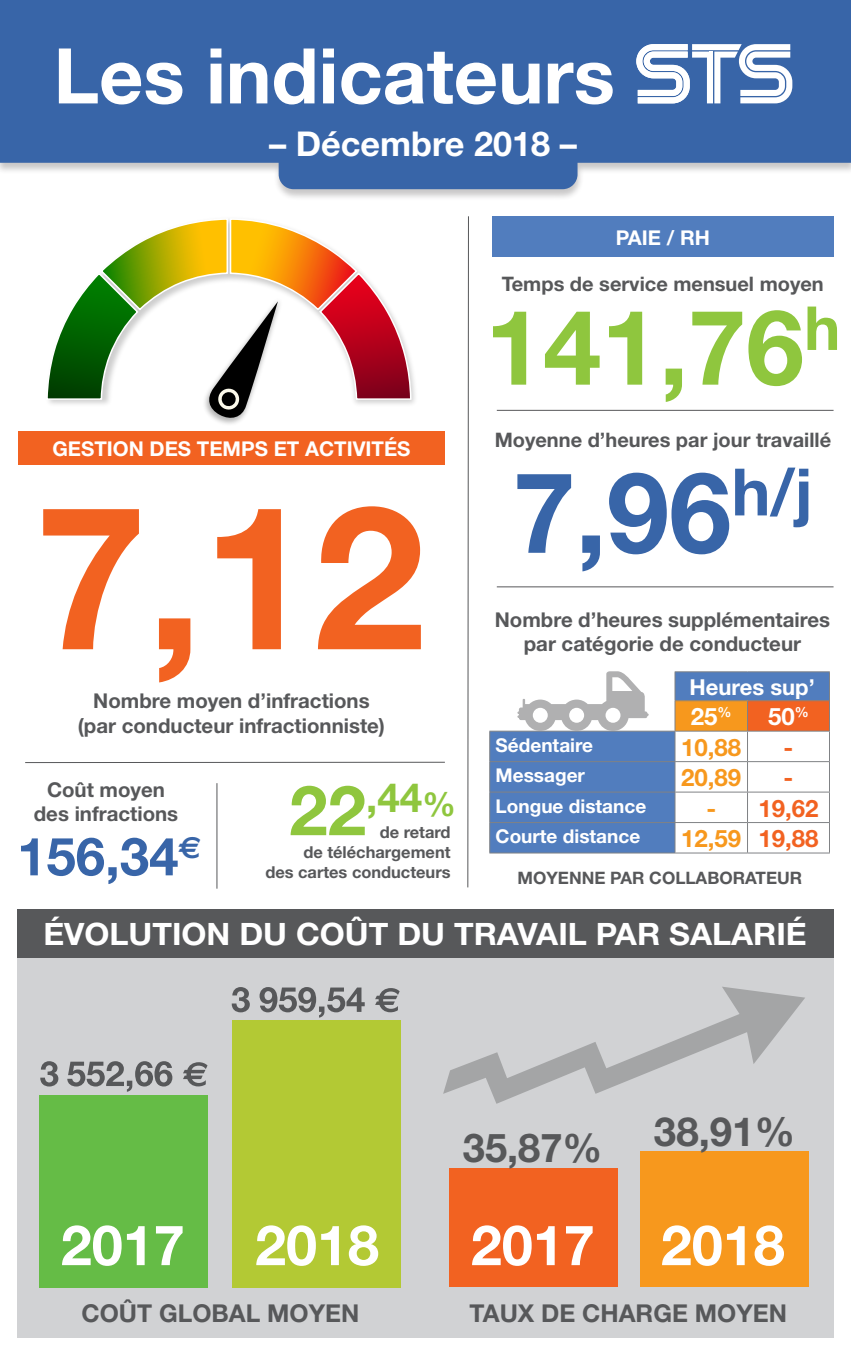
<style>
.page{position:relative;width:851px;height:1355px;background:#fff}
.page>*{position:absolute;margin:0;border:0;box-sizing:border-box;transform-origin:0 0}
.t1{font:700 200.2px "Helvetica Neue";color:#f26221}
.t2{font:700 112.2px "Helvetica Neue";color:#3865a8}
.t3{font:700 104.2px "Helvetica Neue";color:#8fc63e}
.t4{font:700 77px "Helvetica Neue";color:#fff}
.t5{font:700 55.6px "Helvetica Neue";color:#fff}
.t6{font:700 52.8px "Helvetica Neue";color:#3865a8}
.t7{font:700 40.4px "Helvetica Neue";color:#8fc63e}
.t8{font:700 40.2px "Helvetica Neue";color:#57585a}
.t9{font:700 39.8px "Helvetica Neue";color:#57585a}
.t10{font:700 34.2px "Helvetica Neue";color:#fff}
.t11{font:700 30.8px "Helvetica Neue";color:#fff;scale:1.04 1}
.t12{font:700 24.6px "Helvetica Neue";color:#57585a}
.t13{font:700 24px "Helvetica Neue";color:#f7981d}
.t14{font:700 24px "Helvetica Neue";color:#f26221}
.t15{font:700 24px "Helvetica Neue";color:#fff}
.t16{font:700 22px "Helvetica Neue";color:#fff}
.t17{font:700 20.4px/24.4px "Helvetica Neue";color:#57585a;text-align:center}
.t18{font:700 20.4px "Helvetica Neue";color:#fff}
.t19{font:700 20px "Helvetica Neue";color:#57585a}
.t20{font:700 19px "Helvetica Neue";color:#fff}
.t21{font:700 17.2px "Helvetica Neue";color:#57585a}
.t22{font:700 16.4px "Helvetica Neue";color:#57585a}
.s1{font-size:69.2px}
</style>
<div class="page">
<div style="left:0;top:0;width:850px;height:201px;background:#231f20;opacity:.25"></div>
<svg style="left:0;top:0;width:850px;height:189px;background:#4972af"></svg>
<svg style="left:636px;top:44px;width:156px;height:59px"></svg>
<div style="left:18px;top:431px;width:427px;height:34px;background:#f26221"></div>
<div style="left:492px;top:216px;width:341px;height:41px;background:#517dbe"></div>
<svg style="left:489px;top:672px;width:340px;height:181px;fill:#517dbe"></svg>
<div style="left:675px;top:701px;width:72px;height:30px;background:#f7981d"></div>
<div style="left:747px;top:701px;width:82px;height:30px;background:#f26221"></div>
<hr style="left:674px;top:671px;width:73px;height:1px;background:#808285">
<svg style="left:674px;top:672px;width:1px;height:28px"></svg>
<hr style="left:747px;top:671px;width:82px;height:1px;background:#808285">
<svg style="left:829px;top:672px;width:1px;height:28px"></svg>
<hr style="left:674px;top:700px;width:73px;height:1px;background:#808285">
<hr style="left:674px;top:701px;width:1px;height:30px;background:#808285">
<hr style="left:747px;top:700px;width:82px;height:1px;background:#808285">
<hr style="left:747px;top:701px;width:1px;height:30px;background:#808285">
<hr style="left:829px;top:701px;width:1px;height:30px;background:#808285">
<hr style="left:489px;top:731px;width:186px;height:1px;background:#808285">
<svg style="left:489px;top:732px;width:1px;height:29px"></svg>
<hr style="left:675px;top:731px;width:72px;height:1px;background:#808285">
<svg style="left:674px;top:732px;width:1px;height:29px"></svg>
<hr style="left:747px;top:731px;width:82px;height:1px;background:#808285">
<svg style="left:747px;top:732px;width:1px;height:29px"></svg>
<svg style="left:829px;top:732px;width:1px;height:29px"></svg>
<hr style="left:489px;top:761px;width:186px;height:1px;background:#808285">
<hr style="left:489px;top:762px;width:1px;height:30px;background:#808285">
<hr style="left:675px;top:761px;width:72px;height:1px;background:#808285">
<hr style="left:674px;top:762px;width:1px;height:30px;background:#808285">
<hr style="left:747px;top:761px;width:82px;height:1px;background:#808285">
<hr style="left:747px;top:762px;width:1px;height:30px;background:#808285">
<hr style="left:829px;top:762px;width:1px;height:30px;background:#808285">
<hr style="left:489px;top:792px;width:186px;height:1px;background:#808285">
<hr style="left:489px;top:792px;width:1px;height:30px;background:#808285">
<hr style="left:675px;top:792px;width:72px;height:1px;background:#808285">
<hr style="left:674px;top:792px;width:1px;height:30px;background:#808285">
<hr style="left:747px;top:792px;width:82px;height:1px;background:#808285">
<hr style="left:747px;top:792px;width:1px;height:30px;background:#808285">
<hr style="left:829px;top:792px;width:1px;height:30px;background:#808285">
<hr style="left:489px;top:822px;width:186px;height:1px;background:#808285">
<hr style="left:489px;top:823px;width:1px;height:30px;background:#808285">
<hr style="left:675px;top:822px;width:72px;height:1px;background:#808285">
<hr style="left:674px;top:823px;width:1px;height:30px;background:#808285">
<hr style="left:747px;top:822px;width:82px;height:1px;background:#808285">
<hr style="left:747px;top:823px;width:1px;height:30px;background:#808285">
<hr style="left:829px;top:823px;width:1px;height:30px;background:#808285">
<hr style="left:489px;top:853px;width:186px;height:1px;background:#808285">
<hr style="left:675px;top:853px;width:72px;height:1px;background:#808285">
<hr style="left:747px;top:853px;width:82px;height:1px;background:#808285">
<svg style="left:467px;top:216px;width:2px;height:672px"></svg>
<hr style="left:496px;top:410px;width:337px;height:1px;background:#57585a">
<svg style="left:47px;top:219px;width:364px;height:202px"></svg>
<svg style="left:517px;top:671px;width:131px;height:60px"></svg>
<hr style="left:25px;top:762px;width:420px;height:1px;background:#57585a">
<hr style="left:496px;top:587px;width:337px;height:1px;background:#57585a">
<hr style="left:216px;top:783px;width:1px;height:106px;background:#57585a">
<div style="left:17px;top:945px;width:816px;height:392px;background:#d1d2d4"></div>
<div style="left:17px;top:909px;width:816px;height:48px;background:#57585a"></div>
<div style="left:449px;top:1168px;width:169px;height:119px;background:#f26221"></div>
<div style="left:640px;top:1151px;width:168px;height:136px;background:#f7981d"></div>
<div style="left:39px;top:1095px;width:169px;height:193px;background:#65bc46"></div>
<div style="left:232px;top:1021px;width:169px;height:267px;background:#b3c934"></div>
<svg style="left:443px;top:987px;width:362px;height:117px"></svg>
<svg style="left:231px;top:987px;width:168px;height:31px"></svg>
<svg style="left:40px;top:1061px;width:167px;height:31px"></svg>
<p class="t4" style="left:54px;top:28px;width:562px">Les indicateurs</p>
<p class="t10" style="left:269px;top:123px;width:309px">– Décembre 2018 –</p>
<p class="t18" style="left:615px;top:225px;width:96px">PAIE / RH</p>
<p class="t19" style="left:501px;top:271px;width:323px">Temps de service mensuel moyen</p>
<p class="t3" style="left:485px;top:283px;width:356px">141,76<sup>h</sup></p>
<p class="t19" style="left:494px;top:427px;width:338px">Moyenne d’heures par jour travaillé</p>
<p class="t2" style="left:513px;top:443px;width:301px">7,96<sup>h/j</sup></p>
<p class="t18" style="left:52px;top:436px;width:359px">GESTION DES TEMPS ET ACTIVITÉS</p>
<p class="t1" style="left:35px;top:454px;width:391px">7,12</p>
<p class="t17" style="left:494px;top:607px;width:336px">Nombre d’heures supplémentaires par catégorie de conducteur</p>
<p class="t16" style="left:689px;top:673px;width:127px">Heures sup’</p>
<p class="t15" style="left:690px;top:702px;width:42px">25<sup>%</sup></p>
<p class="t15" style="left:768px;top:702px;width:42px">50<sup>%</sup></p>
<p class="t20" style="left:495px;top:733px;width:99px">Sédentaire</p>
<p class="t13" style="left:681px;top:732px;width:62px">10,88</p>
<p class="t14" style="left:783px;top:732px;width:11px">-</p>
<p class="t20" style="left:495px;top:764px;width:91px">Messager</p>
<p class="t13" style="left:681px;top:763px;width:62px">20,89</p>
<p class="t14" style="left:783px;top:763px;width:11px">-</p>
<p class="t20" style="left:495px;top:794px;width:152px">Longue distance</p>
<p class="t13" style="left:706px;top:793px;width:11px">-</p>
<p class="t14" style="left:758px;top:793px;width:62px">19,62</p>
<p class="t20" style="left:495px;top:825px;width:146px">Courte distance</p>
<p class="t13" style="left:681px;top:824px;width:62px">12,59</p>
<p class="t14" style="left:758px;top:824px;width:62px">19,88</p>
<p class="t17" style="left:78px;top:689px;width:308px">Nombre moyen d’infractions (par conducteur infractionniste)</p>
<p class="t17" style="left:34px;top:777px;width:146px">Coût moyen des infractions</p>
<p class="t7" style="left:289px;top:773px;width:168px"><span class="s1">22</span>,44<sub>%</sub></p>
<p class="t22" style="left:379px;top:822px;width:72px">de retard</p>
<p class="t22" style="left:303px;top:842px;width:149px">de téléchargement</p>
<p class="t22" style="left:265px;top:862px;width:187px">des cartes conducteurs</p>
<p class="t11" style="left:43px;top:915px;width:735px">ÉVOLUTION DU COÛT DU TRAVAIL PAR SALARIÉ</p>
<p class="t6" style="left:17px;top:824px;width:186px">156,34<sup>e</sup></p>
<p class="t21" style="left:517px;top:868px;width:286px">MOYENNE PAR COLLABORATEUR</p>
<p class="t9" style="left:463px;top:1123px;width:141px">35,87%</p>
<p class="t8" style="left:653px;top:1106px;width:142px">38,91%</p>
<p class="t5" style="left:61px;top:1211px;width:125px">2017</p>
<p class="t5" style="left:255px;top:1211px;width:125px">2018</p>
<p class="t5" style="left:471px;top:1211px;width:125px">2017</p>
<p class="t5" style="left:660px;top:1211px;width:125px">2018</p>
<p class="t12" style="left:82px;top:1298px;width:279px">COÛT GLOBAL MOYEN</p>
<p class="t12" style="left:469px;top:1298px;width:319px">TAUX DE CHARGE MOYEN</p>
</div>
